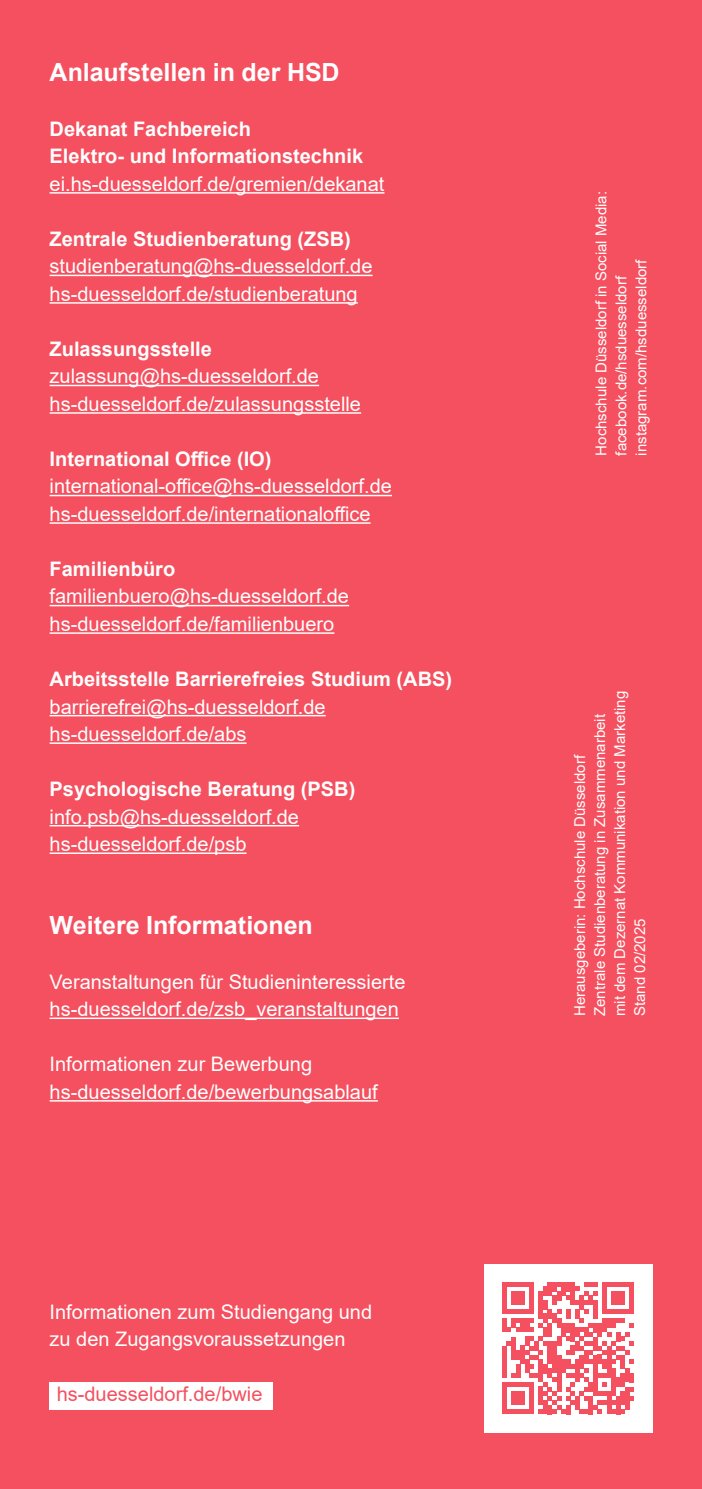
<style>
.page{position:relative;width:702px;height:1489px;background:#fff}
.page>*{position:absolute;margin:0;border:0;box-sizing:border-box;transform-origin:0 0}
.t1{font:700 25px "Arial";color:#fff}
.t2{font:20px/27.5px "Arial";color:#fff}
.t3{font:700 20px/27.5px "Arial";color:#fff}
.t4{font:20px "Arial";color:#f5505f}
.t5{font:15px/20px "Arial";color:#fff}
</style>
<div class="page">
<div style="left:0;top:0;width:702px;height:1488px;background:#f5505f"></div>
<div style="left:484px;top:1263px;width:168px;height:169px;background:#fff"></div>
<svg style="left:502px;top:1282px;width:132px;height:131px"></svg>
<div style="left:50px;top:1381px;width:223px;height:28px;background:#fff"></div>
<hr style="left:50px;top:192px;width:334px;height:2px;background:#fff">
<hr style="left:50px;top:275px;width:322px;height:1px;background:#fff">
<hr style="left:50px;top:302px;width:308px;height:2px;background:#fff">
<hr style="left:50px;top:385px;width:269px;height:1px;background:#fff">
<hr style="left:50px;top:412px;width:311px;height:2px;background:#fff">
<hr style="left:50px;top:495px;width:342px;height:1px;background:#fff">
<hr style="left:50px;top:522px;width:320px;height:2px;background:#fff">
<hr style="left:50px;top:605px;width:299px;height:1px;background:#fff">
<hr style="left:50px;top:632px;width:284px;height:2px;background:#fff">
<hr style="left:50px;top:715px;width:276px;height:1px;background:#fff">
<hr style="left:50px;top:742px;width:196px;height:2px;background:#fff">
<hr style="left:50px;top:825px;width:249px;height:1px;background:#fff">
<hr style="left:50px;top:852px;width:196px;height:2px;background:#fff">
<hr style="left:50px;top:1017px;width:349px;height:2px;background:#fff">
<hr style="left:50px;top:1100px;width:328px;height:1px;background:#fff">
<p class="t1" style="left:50px;top:54px;width:291px">Anlaufstellen in der HSD</p>
<p class="t3" style="left:50px;top:115px;width:315px">Dekanat Fachbereich<br>Elektro- und Informationstechnik</p>
<p class="t2" style="left:50px;top:170px;width:336px">ei.hs-duesseldorf.de/gremien/dekanat</p>
<p class="t3" style="left:50px;top:225px;width:303px">Zentrale Studienberatung (ZSB)</p>
<p class="t2" style="left:50px;top:252px;width:324px">studienberatung@hs-duesseldorf.de hs-duesseldorf.de/studienberatung</p>
<p class="t3" style="left:50px;top:335px;width:164px">Zulassungsstelle</p>
<p class="t2" style="left:50px;top:362px;width:313px">zulassung@hs-duesseldorf.de hs-duesseldorf.de/zulassungsstelle</p>
<p class="t3" style="left:50px;top:445px;width:223px">International Office (IO)</p>
<p class="t2" style="left:50px;top:472px;width:344px">international-office@hs-duesseldorf.de hs-duesseldorf.de/internationaloffice</p>
<p class="t3" style="left:50px;top:555px;width:127px">Familienbüro</p>
<p class="t2" style="left:50px;top:582px;width:301px">familienbuero@hs-duesseldorf.de hs-duesseldorf.de/familienbuero</p>
<p class="t3" style="left:50px;top:665px;width:404px">Arbeitsstelle Barrierefreies Studium (ABS)</p>
<p class="t2" style="left:50px;top:692px;width:277px">barrierefrei@hs-duesseldorf.de hs-duesseldorf.de/abs</p>
<p class="t3" style="left:50px;top:775px;width:307px">Psychologische Beratung (PSB)</p>
<p class="t2" style="left:50px;top:802px;width:251px">info.psb@hs-duesseldorf.de hs-duesseldorf.de/psb</p>
<p class="t1" style="left:50px;top:907px;width:265px">Weitere Informationen</p>
<p class="t2" style="left:50px;top:967px;width:357px">Veranstaltungen für Studieninteressierte hs-duesseldorf.de/zsb_veranstaltungen</p>
<p class="t2" style="left:50px;top:1050px;width:329px">Informationen zur Bewerbung hs-duesseldorf.de/bewerbungsablauf</p>
<p class="t2" style="left:50px;top:1297px;width:324px">Informationen zum Studiengang und zu den Zugangsvoraussetzungen</p>
<p class="t4" style="left:57px;top:1380px;width:207px">hs-duesseldorf.de/bwie</p>
<p class="t5" style="left:591px;top:455px;width:266px;rotate:-90deg">Hochschule Düsseldorf in Social Media: facebook.de/hsduesseldorf instagram.com/hsduesseldorf</p>
<p class="t5" style="left:570px;top:1016px;width:327px;rotate:-90deg">Herausgeberin: Hochschule Düsseldorf<br>Zentrale Studienberatung in Zusammenarbeit mit dem Dezernat Kommunikation und Marketing Stand 02/2025</p>
</div>
